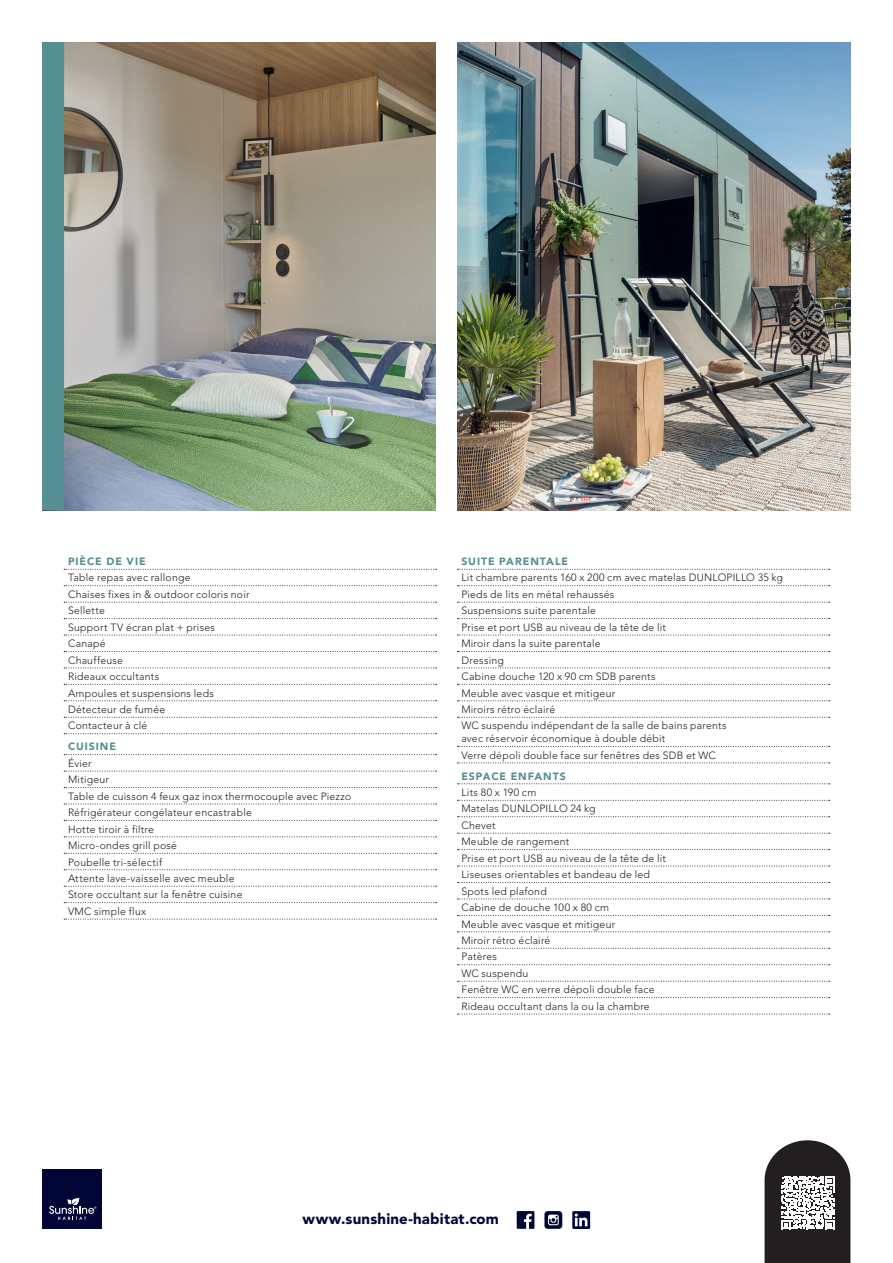
<style>
.page{position:relative;width:893px;height:1263px;background:#fff}
.page>*{position:absolute;margin:0;border:0;box-sizing:border-box;transform-origin:0 0}
.t1{font:900 15px "Avenir LT Std";letter-spacing:.015em;color:#000737}
.t2{font:300 10.5px/12.8px "Avenir LT Std";letter-spacing:.02em;color:#231f20}
.TAB_MWL{font:900 10.5px "Avenir LT Std";letter-spacing:.09em;color:#568f93}
</style>
<div class="page">
<img style="left:64px;top:43px;width:372px;height:467px">
<img style="left:457px;top:43px;width:393px;height:467px">
<div style="left:43px;top:43px;width:21px;height:467px;background:#568f93"></div>
<svg style="left:572px;top:1211px;width:18px;height:18px"></svg>
<svg style="left:517px;top:1211px;width:17px;height:18px"></svg>
<svg style="left:544px;top:1211px;width:18px;height:18px"></svg>
<div style="left:43px;top:1169px;width:59px;height:60px;background:#000737"></div>
<svg style="left:49px;top:1198px;width:47px;height:22px"></svg>
<svg style="left:64px;top:569px;width:372px;height:1px"></svg>
<svg style="left:64px;top:585px;width:372px;height:1px"></svg>
<svg style="left:64px;top:602px;width:372px;height:1px"></svg>
<svg style="left:64px;top:618px;width:372px;height:1px"></svg>
<svg style="left:64px;top:635px;width:372px;height:1px"></svg>
<svg style="left:64px;top:651px;width:372px;height:1px"></svg>
<svg style="left:64px;top:667px;width:372px;height:1px"></svg>
<svg style="left:64px;top:684px;width:372px;height:1px"></svg>
<svg style="left:64px;top:700px;width:372px;height:1px"></svg>
<svg style="left:64px;top:717px;width:372px;height:1px"></svg>
<svg style="left:64px;top:733px;width:372px;height:1px"></svg>
<svg style="left:64px;top:754px;width:372px;height:1px"></svg>
<svg style="left:64px;top:771px;width:372px;height:1px"></svg>
<svg style="left:64px;top:787px;width:372px;height:1px"></svg>
<svg style="left:64px;top:804px;width:372px;height:1px"></svg>
<svg style="left:64px;top:820px;width:372px;height:1px"></svg>
<svg style="left:64px;top:836px;width:372px;height:1px"></svg>
<svg style="left:64px;top:853px;width:372px;height:1px"></svg>
<svg style="left:64px;top:869px;width:372px;height:1px"></svg>
<svg style="left:64px;top:886px;width:372px;height:1px"></svg>
<svg style="left:64px;top:902px;width:372px;height:1px"></svg>
<svg style="left:64px;top:919px;width:372px;height:1px"></svg>
<svg style="left:457px;top:783px;width:373px;height:1px"></svg>
<svg style="left:457px;top:800px;width:373px;height:1px"></svg>
<svg style="left:457px;top:816px;width:373px;height:1px"></svg>
<svg style="left:457px;top:833px;width:373px;height:1px"></svg>
<svg style="left:457px;top:849px;width:373px;height:1px"></svg>
<svg style="left:457px;top:866px;width:373px;height:1px"></svg>
<svg style="left:457px;top:882px;width:373px;height:1px"></svg>
<svg style="left:457px;top:898px;width:373px;height:1px"></svg>
<svg style="left:457px;top:915px;width:373px;height:1px"></svg>
<svg style="left:457px;top:931px;width:373px;height:1px"></svg>
<svg style="left:457px;top:948px;width:373px;height:1px"></svg>
<svg style="left:457px;top:964px;width:373px;height:1px"></svg>
<svg style="left:457px;top:981px;width:373px;height:1px"></svg>
<svg style="left:457px;top:997px;width:373px;height:1px"></svg>
<svg style="left:457px;top:1014px;width:373px;height:1px"></svg>
<svg style="left:457px;top:569px;width:373px;height:1px"></svg>
<svg style="left:457px;top:585px;width:373px;height:1px"></svg>
<svg style="left:457px;top:602px;width:373px;height:1px"></svg>
<svg style="left:457px;top:618px;width:373px;height:1px"></svg>
<svg style="left:457px;top:635px;width:373px;height:1px"></svg>
<svg style="left:457px;top:651px;width:373px;height:1px"></svg>
<svg style="left:457px;top:667px;width:373px;height:1px"></svg>
<svg style="left:457px;top:684px;width:373px;height:1px"></svg>
<svg style="left:457px;top:700px;width:373px;height:1px"></svg>
<svg style="left:457px;top:717px;width:373px;height:1px"></svg>
<svg style="left:457px;top:746px;width:373px;height:1px"></svg>
<svg style="left:457px;top:762px;width:373px;height:1px"></svg>
<svg style="left:765px;top:1140px;width:85px;height:123px"></svg>
<p class="TAB_MWL" style="left:68px;top:555px;width:79px">PIÈCE DE VIE</p>
<p class="t2" style="left:68px;top:571px;width:124px">Table repas avec rallonge</p>
<p class="t2" style="left:68px;top:588px;width:183px">Chaises fixes in &amp; outdoor coloris noir</p>
<p class="t2" style="left:68px;top:604px;width:39px">Sellette</p>
<p class="t2" style="left:68px;top:621px;width:148px">Support TV écran plat + prises</p>
<p class="t2" style="left:68px;top:637px;width:39px">Canapé</p>
<p class="t2" style="left:68px;top:654px;width:57px">Chauffeuse</p>
<p class="t2" style="left:68px;top:670px;width:93px">Rideaux occultants</p>
<p class="t2" style="left:68px;top:687px;width:147px">Ampoules et suspensions leds</p>
<p class="t2" style="left:68px;top:703px;width:99px">Détecteur de fumée</p>
<p class="t2" style="left:68px;top:719px;width:81px">Contacteur à clé</p>
<p class="TAB_MWL" style="left:68px;top:740px;width:50px">CUISINE</p>
<p class="t2" style="left:68px;top:757px;width:25px">Évier</p>
<p class="t2" style="left:68px;top:773px;width:43px">Mitigeur</p>
<p class="t2" style="left:68px;top:790px;width:285px">Table de cuisson 4 feux gaz inox thermocouple avec Piezzo</p>
<p class="t2" style="left:68px;top:806px;width:185px">Réfrigérateur congélateur encastrable</p>
<p class="t2" style="left:68px;top:823px;width:88px">Hotte tiroir à filtre</p>
<p class="t2" style="left:68px;top:839px;width:111px">Micro-ondes grill posé</p>
<p class="t2" style="left:68px;top:855px;width:96px">Poubelle tri-sélectif</p>
<p class="t2" style="left:68px;top:872px;width:168px">Attente lave-vaisselle avec meuble</p>
<p class="t2" style="left:68px;top:888px;width:176px">Store occultant sur la fenêtre cuisine</p>
<p class="t2" style="left:68px;top:905px;width:80px">VMC simple flux</p>
<p class="TAB_MWL" style="left:461px;top:555px;width:108px">SUITE PARENTALE</p>
<p class="t2" style="left:461px;top:571px;width:323px">Lit chambre parents 160 x 200 cm avec matelas DUNLOPILLO 35 kg</p>
<p class="t2" style="left:461px;top:588px;width:154px">Pieds de lits en métal rehaussés</p>
<p class="t2" style="left:461px;top:604px;width:136px">Suspensions suite parentale</p>
<p class="t2" style="left:461px;top:621px;width:206px">Prise et port USB au niveau de la tête de lit</p>
<p class="t2" style="left:461px;top:637px;width:141px">Miroir dans la suite parentale</p>
<p class="t2" style="left:461px;top:654px;width:44px">Dressing</p>
<p class="t2" style="left:461px;top:670px;width:196px">Cabine douche 120 x 90 cm SDB parents</p>
<p class="t2" style="left:461px;top:687px;width:155px">Meuble avec vasque et mitigeur</p>
<p class="t2" style="left:461px;top:703px;width:95px">Miroirs rétro éclairé</p>
<p class="t2" style="left:461px;top:719px;width:267px">WC suspendu indépendant de la salle de bains parents avec réservoir économique à double débit</p>
<p class="t2" style="left:461px;top:749px;width:256px">Verre dépoli double face sur fenêtres des SDB et WC</p>
<p class="TAB_MWL" style="left:461px;top:769px;width:106px">ESPACE ENFANTS</p>
<p class="t2" style="left:461px;top:786px;width:76px">Lits 80 x 190 cm</p>
<p class="t2" style="left:461px;top:802px;width:136px">Matelas DUNLOPILLO 24 kg</p>
<p class="t2" style="left:461px;top:819px;width:36px">Chevet</p>
<p class="t2" style="left:461px;top:835px;width:110px">Meuble de rangement</p>
<p class="t2" style="left:461px;top:852px;width:206px">Prise et port USB au niveau de la tête de lit</p>
<p class="t2" style="left:461px;top:868px;width:190px">Liseuses orientables et bandeau de led</p>
<p class="t2" style="left:461px;top:885px;width:87px">Spots led plafond</p>
<p class="t2" style="left:461px;top:901px;width:149px">Cabine de douche 100 x 80 cm</p>
<p class="t2" style="left:461px;top:918px;width:155px">Meuble avec vasque et mitigeur</p>
<p class="t2" style="left:461px;top:934px;width:91px">Miroir rétro éclairé</p>
<p class="t2" style="left:461px;top:950px;width:37px">Patères</p>
<p class="t2" style="left:461px;top:967px;width:69px">WC suspendu</p>
<p class="t2" style="left:461px;top:983px;width:195px">Fenêtre WC en verre dépoli double face</p>
<p class="t2" style="left:461px;top:1000px;width:190px">Rideau occultant dans la ou la chambre</p>
<h1 class="t1" style="left:303px;top:1210px;width:198px">www.sunshine-habitat.com</h1>
</div>
